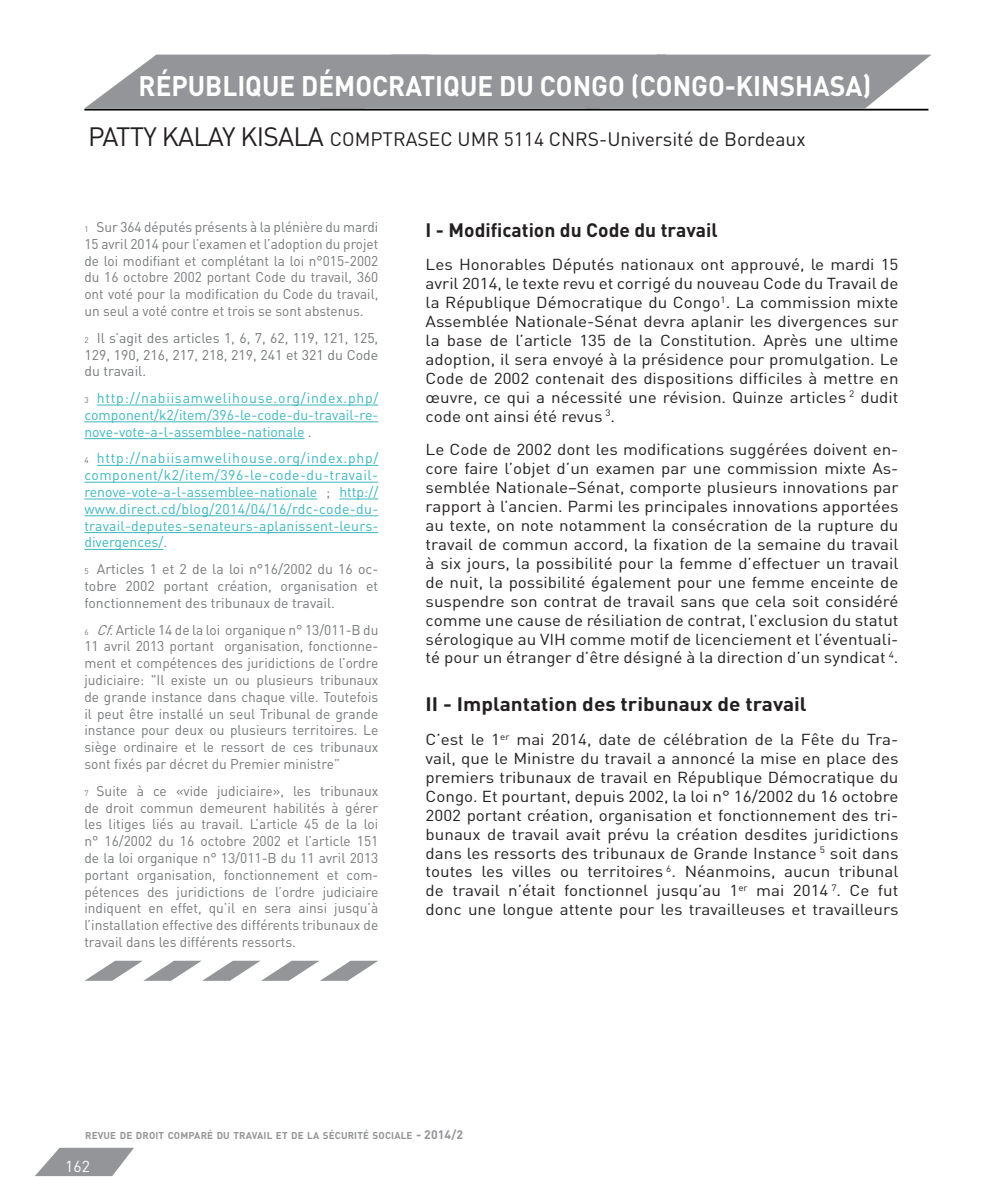
<style>
.page{position:relative;width:993px;height:1191px;background:#fff}
.page>*{position:absolute;margin:0;border:0;box-sizing:border-box;transform-origin:0 0}
.t1{font:700 28px "DIN";color:#fff;scale:.93 1}
.t2{font:26.25px "DIN";color:#231f20}
.t3{font:19.25px "DIN";color:#231f20}
.t4{font:700 19.25px "DIN";color:#231f20;scale:1.08 1}
.t5{font:700 19.25px "DIN";color:#231f20}
.t6{font:15.75px/18.9px "DIN";color:#231f20;text-align:justify;scale:1.08 1}
.t7{font:15.75px "DIN";color:#fff}
.t8{font:14px/16.8px "DIN";color:#76787b;text-align:justify}
.t9{font:14px/16.8px "DIN";letter-spacing:.005em;color:#3cb6be;text-align:justify}
.t10{font:700 9.8px "DIN";letter-spacing:.015em;color:#939598}
.s1{font-size:8.22px}
.s2{font-size:8.22px;color:#76787b}
.s3{color:#76787b}
.s4{font-style:italic}
.s5{font-size:12.25px}
</style>
<div class="page">
<svg style="left:85px;top:55px;width:846px;height:53px;background:#9b9da0"></svg>
<hr style="left:84px;top:109px;width:844px;height:1px;background:#000">
<svg style="left:86px;top:960px;width:292px;height:20px"></svg>
<hr style="left:97px;top:405px;width:281px;height:1px;background:#3cb6be">
<hr style="left:84px;top:421px;width:294px;height:1px;background:#3cb6be">
<hr style="left:84px;top:438px;width:220px;height:1px;background:#3cb6be">
<hr style="left:97px;top:465px;width:281px;height:1px;background:#3cb6be">
<hr style="left:84px;top:482px;width:294px;height:1px;background:#3cb6be">
<hr style="left:84px;top:498px;width:233px;height:1px;background:#3cb6be">
<hr style="left:339px;top:498px;width:39px;height:1px;background:#3cb6be">
<hr style="left:84px;top:515px;width:294px;height:1px;background:#3cb6be">
<hr style="left:84px;top:532px;width:294px;height:1px;background:#3cb6be">
<hr style="left:84px;top:549px;width:79px;height:1px;background:#3cb6be">
<svg style="left:35px;top:1147px;width:99px;height:29px"></svg>
<h1 class="t1" style="left:139px;top:67px;width:70px">Républiqu</h1>
<h1 class="t1" style="left:279px;top:67px;width:117px">e Démocratiqu</h1>
<h1 class="t1" style="left:477px;top:67px;width:425px">e du Congo (Congo-Kinshasa)</h1>
<h2 class="t2" style="left:88px;top:120px;width:29px">Patty</h2>
<h2 class="t2" style="left:162px;top:120px;width:32px">Kalay</h2>
<h2 class="t2" style="left:240px;top:120px;width:31px">Kisala</h2>
<p class="t3" style="left:330px;top:127px;width:477px">COMPTRASEC UMR 5114 CN RS-Université de Bordeaux</p>
<p class="t8" style="left:84px;top:218px;width:295px"><span class="s1">1</span> Sur 364 députés présents à la plénière du mardi 15 avril 2014 pour l’examen et l’adoption du projet de loi modifiant et complétant la loi n°015-2002 du 16 octobre 2002 portant Code du travail, 360 ont voté pour la modification du Code du travail, un seul a voté contre et trois se sont abstenus.</p>
<p class="t8" style="left:84px;top:329px;width:295px"><span class="s1">2</span> Il s’agit des articles 1, 6, 7, 62, 119, 121, 125, 129, 190, 216, 217, 218, 219, 241 et 321 du Code du travail.</p>
<p class="t9" style="left:84px;top:389px;width:295px"><span class="s2">3</span> http://nabiisamwelihouse.org/index.php/ component/k2/item/396-le-code-du-travail-re&shy;nove-vote-a-l-assemblee-nationale <span class="s3">.</span></p>
<p class="t9" style="left:84px;top:450px;width:295px"><span class="s2">4</span> http://nabiisamwelihouse.org/index.php/ component/k2/item/396-le-code-du-travail&shy;renove-vote-a-l-assemblee-nationale <span class="s3">;</span> http:// www.direct.cd/blog/2014/04/16/rdc-code-du&shy;travail-deputes-senateurs-aplanissent-leurs&shy;divergences/<span class="s3">.</span></p>
<p class="t8" style="left:84px;top:560px;width:295px"><span class="s1">5</span> Articles 1 et 2 de la loi n°16/2002 du 16 oc&shy;tobre 2002 portant création, organisation et fonctionnement des tribunaux de travail.</p>
<p class="t8" style="left:84px;top:621px;width:295px"><span class="s1">6</span> <span class="s4">Cf</span>. Article 14 de la loi organique n° 13/011-B du 11 avril 2013 portant organisation, fonctionne&shy;ment et compétences des juridictions de l’ordre judiciaire: "Il existe un ou plusieurs tribunaux de grande instance dans chaque ville. Toutefois il peut être installé un seul Tribunal de grande instance pour deux ou plusieurs territoires. Le siège ordinaire et le ressort de ces tribunaux sont fixés par décret du Premier ministre”</p>
<p class="t8" style="left:84px;top:782px;width:295px"><span class="s1">7</span> Suite à ce «vide judiciaire», les tribunaux de droit commun demeurent habilités à gérer les litiges liés au travail. L’article 45 de la loi n° 16/2002 du 16 octobre 2002 et l’article 151 de la loi organique n° 13/011-B du 11 avril 2013 portant organisation, fonctionnement et com&shy;pétences des juridictions de l’ordre judiciaire indiquent en effet, qu’il en sera ainsi jusqu’à l’installation effective des différents tribunaux de travail dans les différents ressorts.</p>
<p class="t5" style="left:425px;top:217px;width:293px">I - Modification du Code du travail</p>
<p class="t6" style="left:425px;top:255px;width:439px">Les Honorables Députés nationaux ont approuvé, le mardi 15 avril 2014, le texte revu et corrigé du nouveau Code du Travail de la République Démocratique du Congo<sup>1</sup>. La commission mixte Assemblée Nationale-Sénat devra aplanir les divergences sur la base de l’article 135 de la Constitution. Après une ultime adoption, il sera envoyé à la présidence pour promulgation. Le Code de 2002 contenait des dispositions difficiles à mettre en œuvre, ce qui a nécessité une révision. Quinze articles <sup>2</sup> dudit code ont ainsi été revus <sup>3</sup>.</p>
<p class="t6" style="left:425px;top:440px;width:439px">Le Code de 2002 dont les modifications suggérées doivent en&shy;core faire l’objet d’un examen par une commission mixte As&shy;semblée Nationale–Sénat, comporte plusieurs innovations par rapport à l’ancien. Parmi les principales innovations apportées au texte, on note notamment la consécration de la rupture du travail de commun accord, la fixation de la semaine du travail à six jours, la possibilité pour la femme d’effectuer un travail de nuit, la possibilité également pour une femme enceinte de suspendre son contrat de travail sans que cela soit considéré comme une cause de résiliation de contrat, l’exclusion du statut sérologique au VIH comme motif de licenciement et l’éventuali&shy;té pour un étranger d’être désigné à la direction d’un syndicat <sup>4</sup>.</p>
<p class="t4" style="left:425px;top:692px;width:354px">II - Implantation des tribunaux de travail</p>
<p class="t6" style="left:425px;top:729px;width:439px">C’est le 1<sup>er</sup> mai 2014, date de célébration de la Fête du Tra&shy;vail, que le Ministre du travail a annoncé la mise en place des premiers tribunaux de travail en République Démocratique du Congo. Et pourtant, depuis 2002, la loi n° 16/2002 du 16 octobre 2002 portant création, organisation et fonctionnement des tri&shy;bunaux de travail avait prévu la création desdites juridictions dans les ressorts des tribunaux de Grande Instance <sup>5</sup> soit dans toutes les villes ou territoires <sup>6</sup>. Néanmoins, aucun tribunal de travail n’était fonctionnel jusqu’au 1<sup>er</sup> mai 2014 <sup>7</sup>. Ce fut donc une longue attente pour les travailleuses et travailleurs</p>
<p class="t10" style="left:85px;top:1129px;width:379px">REVUE DE DROIT COMPARÉ DU TRAVAIL ET DE LA SÉCURITÉ SOCIALE <span class="s5">- 2014/2</span></p>
<p class="t7" style="left:65px;top:1156px;width:26px">162</p>
</div>
